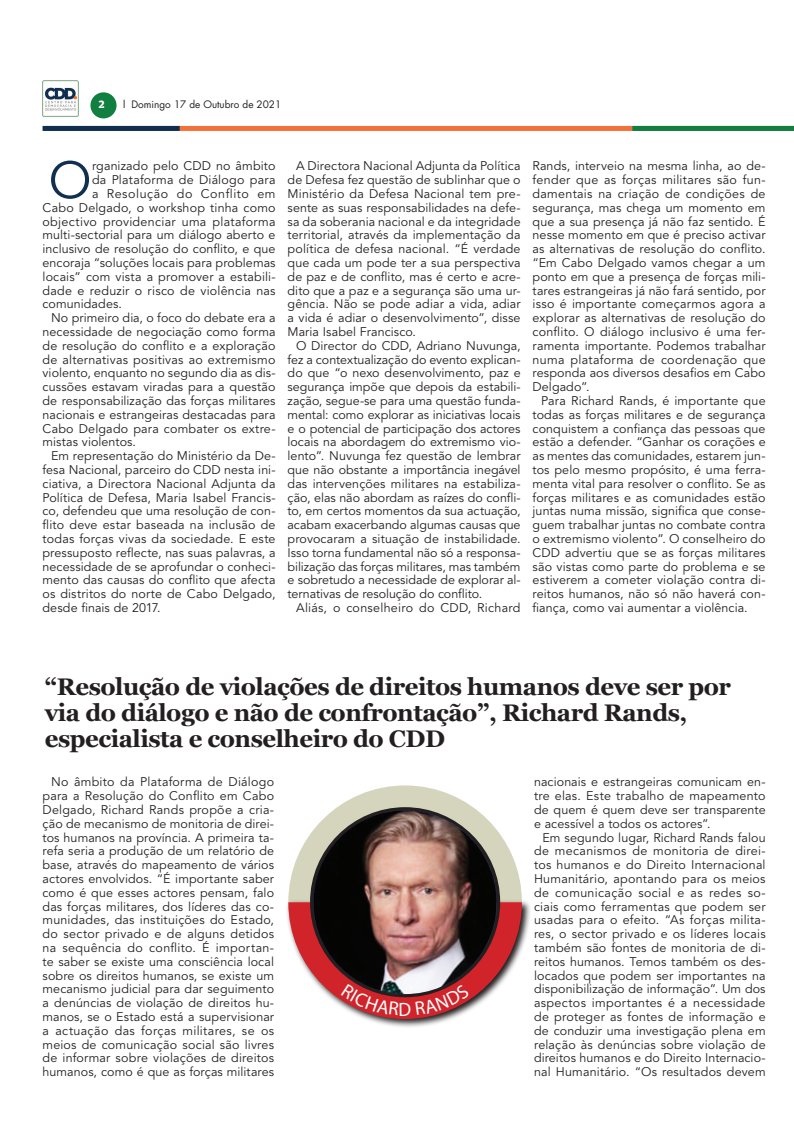
<style>
.page{position:relative;width:794px;height:1134px;background:#fff}
.page>*{position:absolute;margin:0;border:0;box-sizing:border-box;transform-origin:0 0}
.t1{font:51.5px "Avenir LT Std";color:#112f51}
.t2{font:700 24px/26px "Georgia";letter-spacing:-.02em;color:#231f20}
.t3{font:12.5px/13.8px "Avenir LT Std";letter-spacing:.01em;color:#231f20;text-align:justify}
.t4{font:12.5px "Avenir LT Std";letter-spacing:.045em;color:#231f20}
.t5{font:10px "Futura LT";color:#231f20}
.t6{font:700 10px "Popular";color:#fff}
</style>
<div class="page">
<div style="left:45px;top:126px;width:749px;height:5px;background:#f37138"></div>
<div style="left:632px;top:126px;width:162px;height:5px;background:#107f40"></div>
<div style="left:43px;top:126px;width:137px;height:5px;background:#102e4f"></div>
<div style="left:90px;top:92px;width:27px;height:26px;background:#107f40;border-radius:50%"></div>
<img style="left:43px;top:81px;width:35px;height:35px">
<svg style="left:287px;top:901px;width:243px;height:126px"></svg>
<img style="left:288px;top:785px;width:234px;height:234px">
<p class="t6" style="left:99px;top:98px;width:7px">2</p>
<p class="t5" style="left:123px;top:98px;width:160px">l Domingo 17 de Outubro de 2021</p>
<h1 class="t1" style="left:49px;top:151px;width:44px">O</h1>
<p class="t3" style="left:92px;top:159px;width:185px">rganizado pelo CDD no âmbito</p>
<p class="t3" style="left:92px;top:173px;width:185px">da Plataforma de Diálogo para</p>
<p class="t4" style="left:92px;top:186px;width:185px">a Resolução do Conflito em</p>
<p class="t3" style="left:43px;top:201px;width:234px">Cabo Delgado, o workshop tinha como</p>
<p class="t3" style="left:43px;top:215px;width:234px">objectivo providenciar uma plataforma</p>
<p class="t3" style="left:43px;top:228px;width:234px">multi-sectorial para um diálogo aberto e</p>
<p class="t3" style="left:43px;top:242px;width:234px">inclusivo de resolução do conflito, e que</p>
<p class="t3" style="left:43px;top:256px;width:234px">encoraja “soluções locais para problemas</p>
<p class="t3" style="left:43px;top:270px;width:234px">locais” com vista a promover a estabili-</p>
<p class="t3" style="left:43px;top:284px;width:234px">dade e reduzir o risco de violência nas</p>
<p class="t3" style="left:43px;top:297px;width:81px">comunidades.</p>
<p class="t3" style="left:51px;top:311px;width:226px">No primeiro dia, o foco do debate era a</p>
<p class="t3" style="left:43px;top:325px;width:234px">necessidade de negociação como forma</p>
<p class="t3" style="left:43px;top:339px;width:234px">de resolução do conflito e a exploração</p>
<p class="t3" style="left:43px;top:353px;width:234px">de alternativas positivas ao extremismo</p>
<p class="t3" style="left:43px;top:366px;width:234px">violento, enquanto no segundo dia as dis-</p>
<p class="t3" style="left:43px;top:380px;width:234px">cussões estavam viradas para a questão</p>
<p class="t3" style="left:43px;top:394px;width:234px">de responsabilização das forças militares</p>
<p class="t3" style="left:43px;top:408px;width:234px">nacionais e estrangeiras destacadas para</p>
<p class="t3" style="left:43px;top:422px;width:234px">Cabo Delgado para combater os extre-</p>
<p class="t3" style="left:43px;top:435px;width:95px">mistas violentos.</p>
<p class="t3" style="left:51px;top:449px;width:226px">Em representação do Ministério da De-</p>
<p class="t3" style="left:43px;top:463px;width:234px">fesa Nacional, parceiro do CDD nesta ini-</p>
<p class="t3" style="left:43px;top:477px;width:234px">ciativa, a Directora Nacional Adjunta da</p>
<p class="t3" style="left:43px;top:491px;width:234px">Política de Defesa, Maria Isabel Francis-</p>
<p class="t3" style="left:43px;top:504px;width:234px">co, defendeu que uma resolução de con-</p>
<p class="t3" style="left:43px;top:518px;width:234px">flito deve estar baseada na inclusão de</p>
<p class="t3" style="left:43px;top:532px;width:234px">todas forças vivas da sociedade. E este</p>
<p class="t3" style="left:43px;top:546px;width:234px">pressuposto reflecte, nas suas palavras, a</p>
<p class="t3" style="left:43px;top:560px;width:234px">necessidade de se aprofundar o conheci-</p>
<p class="t3" style="left:43px;top:573px;width:234px">mento das causas do conflito que afecta</p>
<p class="t3" style="left:43px;top:587px;width:234px">os distritos do norte de Cabo Delgado,</p>
<p class="t3" style="left:43px;top:601px;width:120px">desde finais de 2017.</p>
<p class="t3" style="left:287px;top:159px;width:234px;text-indent:8px">A Directora Nacional Adjunta da Política de Defesa fez questão de sublinhar que o Ministério da Defesa Nacional tem pre&shy;sente as suas responsabilidades na defe&shy;sa da soberania nacional e da integridade territorial, através da implementação da política de defesa nacional. “É verdade que cada um pode ter a sua perspectiva de paz e de conflito, mas é certo e acre&shy;dito que a paz e a segurança são uma ur&shy;gência. Não se pode adiar a vida, adiar a vida é adiar o desenvolvimento”, disse Maria Isabel Francisco.</p>
<p class="t3" style="left:287px;top:339px;width:234px;text-indent:8px">O Director do CDD, Adriano Nuvunga, fez a contextualização do evento explican&shy;do que “o nexo desenvolvimento, paz e segurança impõe que depois da estabili&shy;zação, segue-se para uma questão funda&shy;mental: como explorar as iniciativas locais e o potencial de participação dos actores locais na abordagem do extremismo vio&shy;lento”. Nuvunga fez questão de lembrar que não obstante a importância inegável das intervenções militares na estabiliza&shy;ção, elas não abordam as raízes do confli&shy;to, em certos momentos da sua actuação, acabam exacerbando algumas causas que provocaram a situação de instabilidade.<br>Isso torna fundamental não só a responsa&shy;bilização das forças militares, mas também e sobretudo a necessidade de explorar al&shy;ternativas de resolução do conflito.</p>
<p class="t3" style="left:296px;top:601px;width:226px">Aliás, o conselheiro do CDD, Richard</p>
<p class="t3" style="left:532px;top:159px;width:234px">Rands, interveio na mesma linha, ao de&shy;fender que as forças militares são fun&shy;damentais na criação de condições de segurança, mas chega um momento em que a sua presença já não faz sentido. É nesse momento em que é preciso activar as alternativas de resolução do conflito. “Em Cabo Delgado vamos chegar a um ponto em que a presença de forças mili&shy;tares estrangeiras já não fará sentido, por isso é importante começarmos agora a explorar as alternativas de resolução do conflito. O diálogo inclusivo é uma fer&shy;ramenta importante. Podemos trabalhar numa plataforma de coordenação que responda aos diversos desafios em Cabo Delgado”.</p>
<p class="t3" style="left:532px;top:394px;width:234px;text-indent:8px">Para Richard Rands, é importante que todas as forças militares e de segurança conquistem a confiança das pessoas que estão a defender. “Ganhar os corações e as mentes das comunidades, estarem jun&shy;tos pelo mesmo propósito, é uma ferra&shy;menta vital para resolver o conflito. Se as forças militares e as comunidades estão juntas numa missão, significa que conse&shy;guem trabalhar juntas no combate contra o extremismo violento”. O conselheiro do CDD advertiu que se as forças militares são vistas como parte do problema e se estiverem a cometer violação contra di&shy;reitos humanos, não só não haverá con&shy;fiança, como vai aumentar a violência.</p>
<h2 class="t2" style="left:45px;top:674px;width:687px">“Resolução de violações de direitos humanos deve ser por via do diálogo e não de confrontação”, Richard Rands, especialista e conselheiro do CDD</h2>
<p class="t3" style="left:43px;top:775px;width:233px;text-indent:9px">No âmbito da Plataforma de Diálogo para a Resolução do Conflito em Cabo Delgado, Richard Rands propõe a cria&shy;ção de mecanismo de monitoria de direi&shy;tos humanos na província. A primeira ta&shy;refa seria a produção de um relatório de base, através do mapeamento de vários actores envolvidos. “É importante saber como é que esses actores pensam, falo das forças militares, dos líderes das co&shy;munidades, das instituições do Estado, do sector privado e de alguns detidos na sequência do conflito. É importan&shy;te saber se existe uma consciência local sobre os direitos humanos, se existe um mecanismo judicial para dar seguimento a denúncias de violação de direitos hu&shy;manos, se o Estado está a supervisionar a actuação das forças militares, se os meios de comunicação social são livres de informar sobre violações de direitos humanos, como é que as forças militares</p>
<p class="t3" style="left:534px;top:775px;width:233px">nacionais e estrangeiras comunicam en&shy;tre elas. Este trabalho de mapeamento de quem é quem deve ser transparente e acessível a todos os actores”.</p>
<p class="t3" style="left:534px;top:831px;width:233px;text-indent:8px">Em segundo lugar, Richard Rands falou de mecanismos de monitoria de direi&shy;tos humanos e do Direito Internacional Humanitário, apontando para os meios de comunicação social e as redes so&shy;ciais como ferramentas que podem ser usadas para o efeito. “As forças milita&shy;res, o sector privado e os líderes locais também são fontes de monitoria de di&shy;reitos humanos. Temos também os des&shy;locados que podem ser importantes na disponibilização de informação”. Um dos aspectos importantes é a necessidade de proteger as fontes de informação e de conduzir uma investigação plena em relação às denúncias sobre violação de direitos humanos e do Direito Internacio&shy;nal Humanitário. “Os resultados devem</p>
</div>
